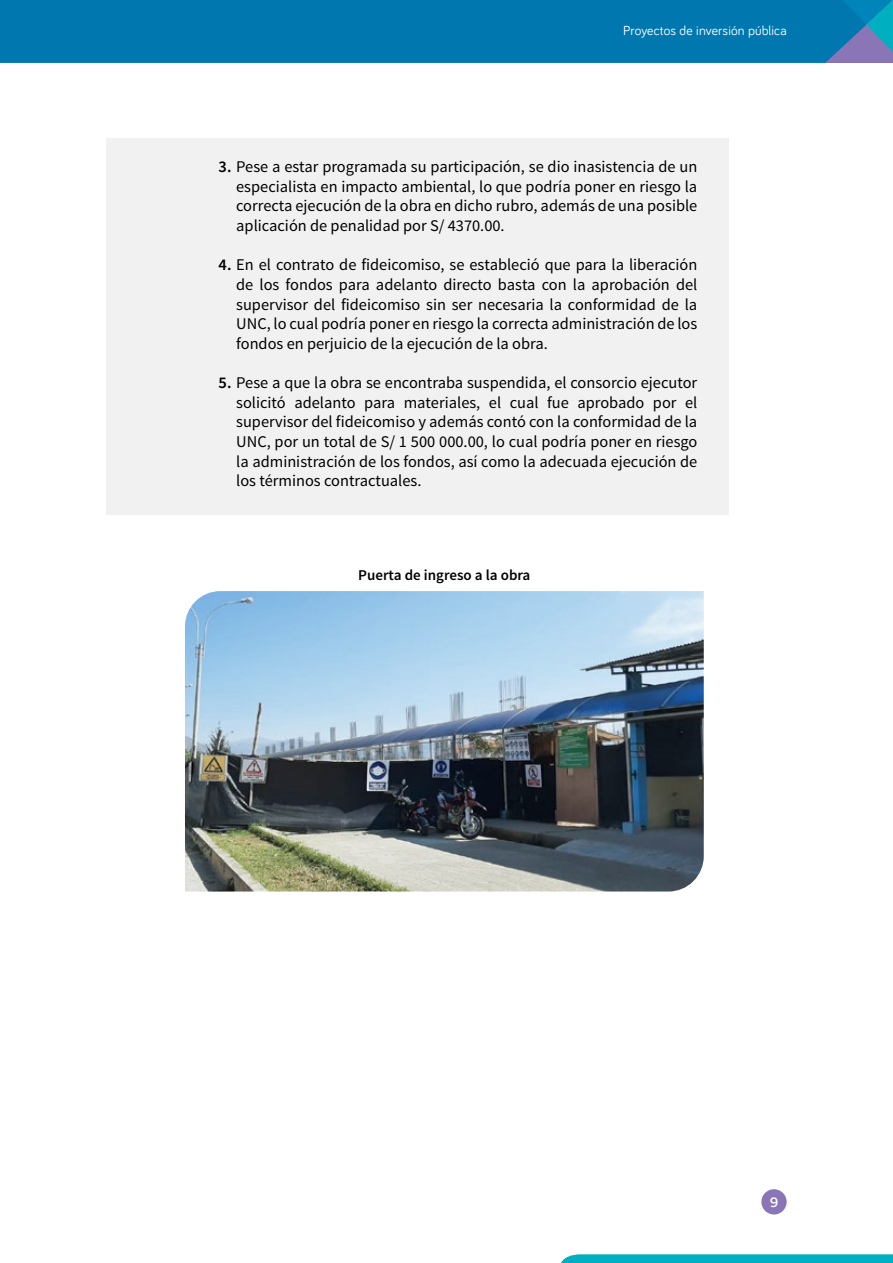
<style>
.page{position:relative;width:893px;height:1263px;background:#fff}
.page>*{position:absolute;margin:0;border:0;box-sizing:border-box;transform-origin:0 0}
.t1{font:16.35px/19.6px "Source Sans Pro";color:#000;text-align:justify}
.t2{font:500 15.6px "Baloo 2";color:#fff}
.t3{font:600 15px "Source Sans Pro";color:#000}
.t4{font:13.5px "Bariol";letter-spacing:.01em;color:#fff}
.s1{font-weight:600}
</style>
<div class="page">
<div style="left:0;top:0;width:825px;height:63px;background:#0078af"></div>
<svg style="left:825px;top:0;width:68px;height:63px;background:#2e82b5"></svg>
<svg style="left:561px;top:1254px;width:332px;height:9px;background:#0db3c3"></svg>
<div style="left:761px;top:1189px;width:26px;height:25px;background:#8a76b6;border-radius:50%"></div>
<div style="left:106px;top:138px;width:623px;height:376px;background:#f1f1f2"></div>
<img style="left:185px;top:591px;width:519px;height:300px">
<p class="t4" style="left:623px;top:21px;width:165px">Proyectos de inversión pública</p>
<p class="t1" style="left:236px;top:157px;width:463px;text-indent:-18px"><span class="s1">3.</span> Pese a estar programada su participación, se dio inasistencia de un especialista en impacto ambiental, lo que podría poner en riesgo la correcta ejecución de la obra en dicho rubro, además de una posible aplicación de penalidad por S/ 4370.00.</p>
<p class="t1" style="left:236px;top:255px;width:463px;text-indent:-18px"><span class="s1">4.</span> En el contrato de fideicomiso, se estableció que para la liberación de los fondos para adelanto directo basta con la aprobación del supervisor del fideicomiso sin ser necesaria la conformidad de la UNC, lo cual podría poner en riesgo la correcta administración de los fondos en perjuicio de la ejecución de la obra.</p>
<p class="t1" style="left:236px;top:373px;width:463px;text-indent:-18px"><span class="s1">5.</span> Pese a que la obra se encontraba suspendida, el consorcio ejecutor solicitó adelanto para materiales, el cual fue aprobado por el supervisor del fideicomiso y además contó con la conformidad de la UNC, por un total de S/ 1 500 000.00, lo cual podría poner en riesgo la administración de los fondos, así como la adecuada ejecución de los términos contractuales.</p>
<p class="t3" style="left:358px;top:565px;width:174px">Puerta de ingreso a la obra</p>
<p class="t2" style="left:770px;top:1191px;width:10px">9</p>
</div>
